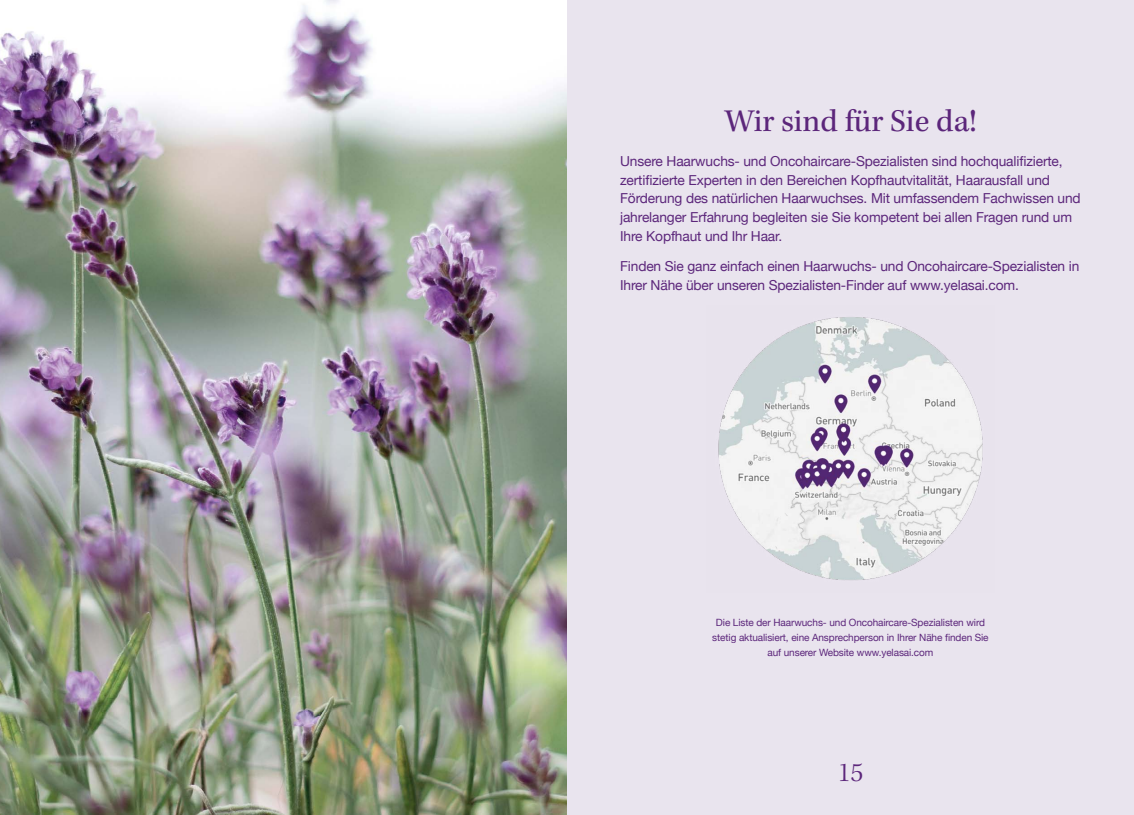
<style>
.page{position:relative;width:1134px;height:815px;background:#fff}
.page>*{position:absolute;margin:0;border:0;box-sizing:border-box;transform-origin:0 0}
.t1{font:32.5px "Kepler Std";color:#5c267b}
.t2{font:300 27.5px "Kepler Std";color:#5c267b}
.t3{font:13.75px/18.8px "Helvetica Neue";letter-spacing:-.01em;color:#5c267b}
.t4{font:10px/15px "Helvetica Neue";letter-spacing:-.01em;color:#5c267b;text-align:center}
</style>
<div class="page">
<div style="left:567px;top:0;width:567px;height:815px;background:#e9e4ee"></div>
<img style="left:718px;top:317px;width:265px;height:263px">
<img style="left:0;top:0;width:567px;height:815px">
<h1 class="t1" style="left:724px;top:102px;width:254px">Wir sind für Sie da!</h1>
<p class="t3" style="left:620px;top:152px;width:462px">Unsere Haarwuchs- und Oncohaircare-Spezialisten sind hochqualifizierte, zertifizierte Experten in den Bereichen Kopfhautvitalität, Haarausfall und Förderung des natürlichen Haarwuchses. Mit umfassendem Fachwissen und jahrelanger Erfahrung begleiten sie Sie kompetent bei allen Fragen rund um Ihre Kopfhaut und Ihr Haar.</p>
<p class="t3" style="left:620px;top:257px;width:461px">Finden Sie ganz einfach einen Haarwuchs- und Oncohaircare-Spezialisten in<br>Ihrer Nähe über unseren Spezialisten-Finder auf www.yelasai.com.</p>
<p class="t4" style="left:712px;top:616px;width:278px">Die Liste der Haarwuchs- und Oncohaircare-Spezialisten wird stetig aktualisiert, eine Ansprechperson in Ihrer Nähe finden Sie auf unserer Website www.yelasai.com</p>
<h2 class="t2" style="left:838px;top:757px;width:27px">15</h2>
</div>
